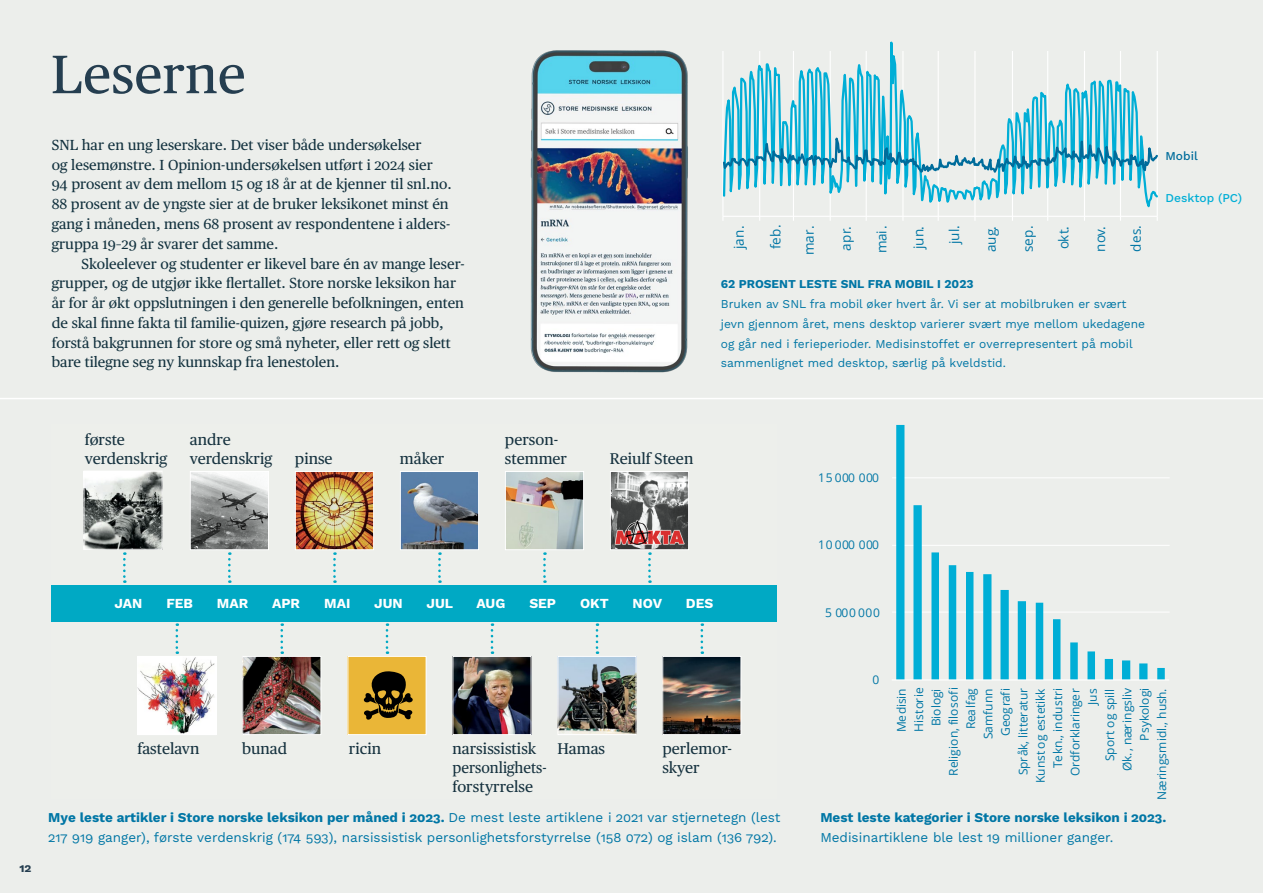
<style>
.page{position:relative;width:1263px;height:893px;background:#eceeeb}
.page>*{position:absolute;margin:0;border:0;box-sizing:border-box;transform-origin:0 0}
.t1{font:54px "Publico Text";color:#253e50}
.t2{font:15.45px/18.6px "Publico Text";color:#16323f}
.t3{font:14.55px/19.8px "Publico Text";color:#12313e}
.t4{font:700 13.8px "Work Sans";color:#fff}
.t5{font:13.5px/19.8px "Work Sans";color:#0076a5}
.t6{font:13.5px "Open Sans";color:#0076a5}
.t7{font:700 13.5px "Work Sans";color:#0076a5}
.t8{font:12px/19.8px "Work Sans";color:#0076a5}
.t9{font:12px/17.4px "Open Sans";letter-spacing:.01em;color:#0076a5;text-align:right}
.t10{font:700 12px "Work Sans";color:#0076a5}
.t11{font:500 12px "Work Sans";color:#00aed6}
.t12{font:500 12px "Work Sans";color:#006c9b}
.t13{font:700 12px "Work Sans";color:#253e50}
.s1{font-weight:700}
</style>
<div class="page">
<hr style="left:892px;top:612px;width:278px;height:1px;background:#fff">
<hr style="left:892px;top:545px;width:278px;height:1px;background:#fff">
<hr style="left:892px;top:478px;width:278px;height:1px;background:#fff">
<svg style="left:896px;top:425px;width:269px;height:254px"></svg>
<hr style="left:892px;top:679px;width:277px;height:1px;background:#fff">
<svg style="left:722px;top:41px;width:436px;height:180px"></svg>
<img style="left:192px;top:473px;width:75px;height:75px">
<div style="left:190px;top:471px;width:79px;height:79px;border:1px solid #fff"></div>
<img style="left:664px;top:658px;width:75px;height:75px">
<div style="left:662px;top:656px;width:79px;height:79px;border:1px solid #fff"></div>
<svg style="left:123px;top:552px;width:3px;height:31px"></svg>
<img style="left:507px;top:473px;width:75px;height:75px">
<div style="left:505px;top:471px;width:79px;height:79px;border:1px solid #fff"></div>
<img style="left:297px;top:473px;width:75px;height:75px">
<div style="left:295px;top:471px;width:79px;height:79px;border:1px solid #fff"></div>
<img style="left:402px;top:473px;width:75px;height:75px">
<div style="left:400px;top:471px;width:79px;height:79px;border:1px solid #fff"></div>
<div style="left:51px;top:585px;width:726px;height:36px;background:#00a9c4"></div>
<img style="left:244px;top:658px;width:75px;height:75px">
<div style="left:242px;top:656px;width:79px;height:79px;border:1px solid #fff"></div>
<div style="left:348px;top:656px;width:78px;height:79px;background:#eab637"></div>
<div style="left:347px;top:656px;width:79px;height:79px;border:1px solid #fff"></div>
<img style="left:454px;top:658px;width:75px;height:75px">
<div style="left:452px;top:656px;width:79px;height:79px;border:1px solid #fff"></div>
<img style="left:559px;top:658px;width:75px;height:75px">
<div style="left:557px;top:656px;width:79px;height:79px;border:1px solid #fff"></div>
<img style="left:86px;top:473px;width:75px;height:75px">
<div style="left:84px;top:471px;width:79px;height:79px;border:1px solid #fff"></div>
<img style="left:139px;top:658px;width:75px;height:75px">
<div style="left:137px;top:656px;width:79px;height:79px;border:1px solid #fff"></div>
<img style="left:612px;top:473px;width:75px;height:75px">
<div style="left:610px;top:471px;width:79px;height:79px;border:1px solid #fff"></div>
<svg style="left:228px;top:552px;width:3px;height:31px"></svg>
<svg style="left:333px;top:552px;width:3px;height:31px"></svg>
<svg style="left:438px;top:552px;width:3px;height:31px"></svg>
<svg style="left:543px;top:552px;width:3px;height:31px"></svg>
<svg style="left:648px;top:552px;width:3px;height:31px"></svg>
<svg style="left:700px;top:623px;width:3px;height:31px"></svg>
<svg style="left:596px;top:623px;width:2px;height:31px"></svg>
<svg style="left:491px;top:623px;width:2px;height:31px"></svg>
<svg style="left:386px;top:623px;width:2px;height:31px"></svg>
<svg style="left:280px;top:623px;width:3px;height:31px"></svg>
<svg style="left:176px;top:623px;width:2px;height:31px"></svg>
<svg style="left:240px;top:523px;width:6px;height:7px"></svg>
<svg style="left:216px;top:523px;width:5px;height:7px"></svg>
<svg style="left:364px;top:671px;width:49px;height:49px"></svg>
<img style="left:614px;top:519px;width:71px;height:26px">
<hr style="left:0;top:398px;width:1263px;height:1px;background:#fff">
<img style="left:530px;top:50px;width:158px;height:323px">
<div style="left:900px;top:36px;width:261px;height:15px;background:#eceeeb"></div>
<div style="left:713px;top:36px;width:174px;height:15px;background:#eceeeb"></div>
<h1 class="t1" style="left:51px;top:34px;width:196px">Leserne</h1>
<p class="t3" style="left:52px;top:134px;width:401px">SNL har en ung leserskare. Det viser både undersøkelser<br>og lesemønstre. I Opinion-undersøkelsen utført i 2024 sier 94 prosent av dem mellom 15 og 18 år at de kjenner til snl.no.<br>88 prosent av de yngste sier at de bruker leksikonet minst én gang i måneden, mens 68 prosent av respondentene i alders&shy;gruppa 19–29 år svarer det samme.</p>
<p class="t3" style="left:52px;top:253px;width:414px;text-indent:30px">Skoleelever og studenter er likevel bare én av mange leser&shy;grupper, og de utgjør ikke flertallet. Store norske leksikon har år for år økt oppslutningen i den generelle befolkningen, enten de skal finne fakta til familie-quizen, gjøre research på jobb, forstå bakgrunnen for store og små nyheter, eller rett og slett bare tilegne seg ny kunnskap fra lenestolen.</p>
<p class="t6" style="left:730px;top:249px;width:25px;rotate:-90deg">jan.</p>
<p class="t6" style="left:766px;top:249px;width:26px;rotate:-90deg">feb.</p>
<p class="t6" style="left:800px;top:255px;width:31px;rotate:-90deg">mar.</p>
<p class="t6" style="left:837px;top:251px;width:26px;rotate:-90deg">apr.</p>
<p class="t6" style="left:872px;top:253px;width:29px;rotate:-90deg">mai.</p>
<p class="t6" style="left:909px;top:249px;width:25px;rotate:-90deg">jun.</p>
<p class="t6" style="left:945px;top:244px;width:20px;rotate:-90deg">jul.</p>
<p class="t6" style="left:982px;top:252px;width:28px;rotate:-90deg">aug.</p>
<p class="t6" style="left:1018px;top:252px;width:28px;rotate:-90deg">sep.</p>
<p class="t6" style="left:1054px;top:249px;width:25px;rotate:-90deg">okt.</p>
<p class="t6" style="left:1091px;top:252px;width:28px;rotate:-90deg">nov.</p>
<p class="t6" style="left:1127px;top:252px;width:28px;rotate:-90deg">des.</p>
<p class="t10" style="left:721px;top:275px;width:254px">62 PROSENT LESTE SNL FRA MOBIL I 2023</p>
<p class="t8" style="left:721px;top:294px;width:426px">Bruken av SNL fra mobil øker hvert år. Vi ser at mobilbruken er svært jevn gjennom året, mens desktop varierer svært mye mellom ukedagene og går ned i ferieperioder. Medisinstoffet er overrepresentert på mobil sammenlignet med desktop, særlig på kveldstid.</p>
<p class="t12" style="left:1165px;top:147px;width:34px">Mobil</p>
<p class="t11" style="left:1165px;top:189px;width:78px">Desktop (PC)</p>
<p class="t2" style="left:85px;top:429px;width:84px">første verdenskrig</p>
<p class="t2" style="left:190px;top:429px;width:84px">andre verdenskrig</p>
<p class="t2" style="left:505px;top:429px;width:64px">person&shy;stemmer</p>
<p class="t2" style="left:400px;top:448px;width:46px">måker</p>
<p class="t2" style="left:295px;top:448px;width:39px">pinse</p>
<p class="t2" style="left:610px;top:448px;width:85px">Reiulf Steen</p>
<p class="t9" style="left:818px;top:469px;width:62px">15 000 000</p>
<p class="t4" style="left:115px;top:593px;width:29px">JAN</p>
<p class="t4" style="left:166px;top:593px;width:28px">FEB</p>
<p class="t4" style="left:217px;top:593px;width:33px">MAR</p>
<p class="t4" style="left:272px;top:593px;width:30px">APR</p>
<p class="t4" style="left:324px;top:593px;width:28px">MAI</p>
<p class="t4" style="left:374px;top:593px;width:30px">JUN</p>
<p class="t4" style="left:427px;top:593px;width:28px">JUL</p>
<p class="t4" style="left:477px;top:593px;width:30px">AUG</p>
<p class="t4" style="left:529px;top:593px;width:28px">SEP</p>
<p class="t4" style="left:580px;top:593px;width:30px">OKT</p>
<p class="t4" style="left:633px;top:593px;width:31px">NOV</p>
<p class="t4" style="left:686px;top:593px;width:29px">DES</p>
<p class="t9" style="left:818px;top:536px;width:62px">10 000 000</p>
<p class="t9" style="left:825px;top:604px;width:56px">5 000 000</p>
<p class="t13" style="left:20px;top:859px;width:13px">12</p>
<p class="t2" style="left:137px;top:739px;width:64px">fastelavn</p>
<p class="t2" style="left:557px;top:739px;width:49px">Hamas</p>
<p class="t2" style="left:662px;top:739px;width:71px">perlemor&shy;skyer</p>
<p class="t2" style="left:242px;top:739px;width:46px">bunad</p>
<p class="t2" style="left:349px;top:739px;width:34px">ricin</p>
<p class="t2" style="left:452px;top:739px;width:96px">narsissistisk personlighets&shy;forstyrrelse</p>
<p class="t9" style="left:872px;top:670px;width:8px">0</p>
<p class="t9" style="left:892px;top:800px;width:114px;rotate:-90deg">Medisin<br>Historie<br>Biologi<br>Religion, filosofi<br>Realfag<br>Samfunn<br>Geografi<br>Språk, litteratur<br>Kunst og estetikk<br>Tekn., industri<br>Ordforklaringer<br>Jus<br>Sport og spill<br>Øk., næringsliv<br>Psykologi<br>Næringsmidl., hush.</p>
<p class="t5" style="left:48px;top:807px;width:734px"><span class="s1">Mye leste artikler i Store norske leksikon per måned i 2023.</span> De mest leste artiklene i 2021 var stjernetegn (lest<br>217 919 ganger), første verdenskrig (174 593), narsissistisk personlighetsforstyrrelse (158 072) og islam (136 792).</p>
<p class="t7" style="left:820px;top:807px;width:347px">Mest leste kategorier i Store norske leksikon i 2023.</p>
<p class="t5" style="left:820px;top:827px;width:294px">Medisinartiklene ble lest 19 millioner ganger.</p>
</div>
